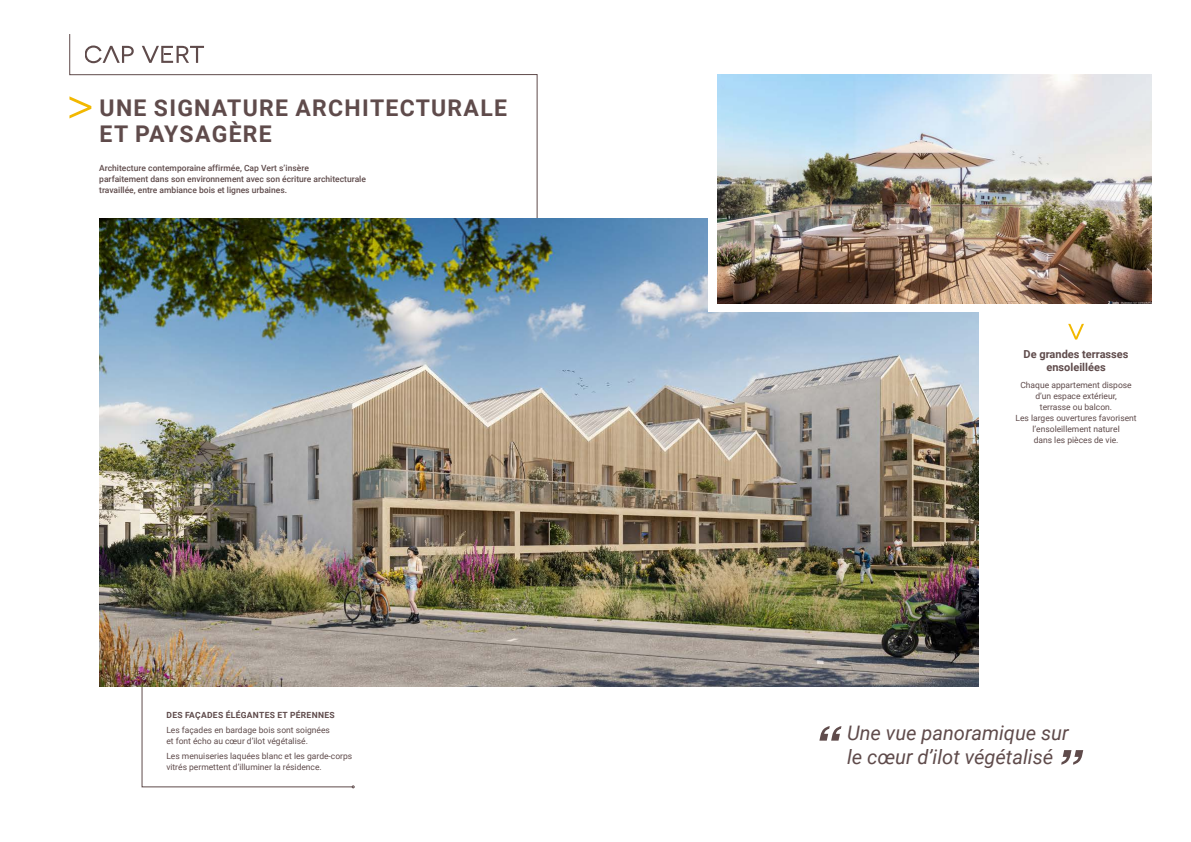
<style>
.page{position:relative;width:1191px;height:842px;background:#fff}
.page>*{position:absolute;margin:0;border:0;box-sizing:border-box;transform-origin:0 0}
.t1{font:700 23px/26px "Roboto";letter-spacing:.055em;color:#5f4b4b}
.t2{font:italic 20px/24px "Roboto";color:#5f4b4b}
.t3{font:700 11px/13px "Roboto";color:#5f4b4b;text-align:center}
.t4{font:8.5px/11px "Roboto";color:#5f4b4b}
.t5{font:500 8.5px/11px "Roboto";color:#5f4b4b}
.t6{font:700 8.5px "Roboto";letter-spacing:.035em;color:#5f4b4b}
</style>
<div class="page">
<svg style="left:141px;top:686px;width:213px;height:102px"></svg>
<svg style="left:69px;top:34px;width:468px;height:184px"></svg>
<img style="left:99px;top:218px;width:879px;height:468px">
<div style="left:709px;top:57px;width:275px;height:255px;background:#fff"></div>
<img style="left:717px;top:75px;width:434px;height:228px">
<svg style="left:69px;top:96px;width:22px;height:22px"></svg>
<svg style="left:85px;top:46px;width:49px;height:17px"></svg>
<svg style="left:142px;top:46px;width:62px;height:17px"></svg>
<svg style="left:1068px;top:324px;width:16px;height:15px"></svg>
<svg style="left:819px;top:726px;width:22px;height:15px"></svg>
<svg style="left:1061px;top:750px;width:22px;height:15px"></svg>
<h1 class="t1" style="left:100px;top:94px;width:409px">UNE SIGNATURE ARCHITECTURALE<br>ET PAYSAGÈRE</h1>
<p class="t5" style="left:99px;top:162px;width:268px">Architecture contemporaine affirmée, Cap Vert s’insère<br>parfaitement dans son environnement avec son écriture architecturale travaillée, entre ambiance bois et lignes urbaines.</p>
<p class="t6" style="left:166px;top:709px;width:170px">DES FAÇADES ÉLÉGANTES ET PÉRENNES</p>
<p class="t4" style="left:166px;top:724px;width:165px">Les façades en bardage bois sont soignées et font écho au cœur d’ilot végétalisé.</p>
<p class="t4" style="left:166px;top:750px;width:187px">Les menuiseries laquées blanc et les garde-corps vitrés permettent d’illuminer la résidence.</p>
<p class="t3" style="left:1023px;top:347px;width:106px">De grandes terrasses ensoleillées</p>
<p class="t4" style="left:1015px;top:379px;width:123px;text-align:center">Chaque appartement dispose d’un espace extérieur,<br>terrasse ou balcon.<br>Les larges ouvertures favorisent l’ensoleillement naturel<br>dans les pièces de vie.</p>
<h2 class="t2" style="left:847px;top:721px;width:223px">Une vue panoramique sur le cœur d’ilot végétalisé</h2>
</div>
